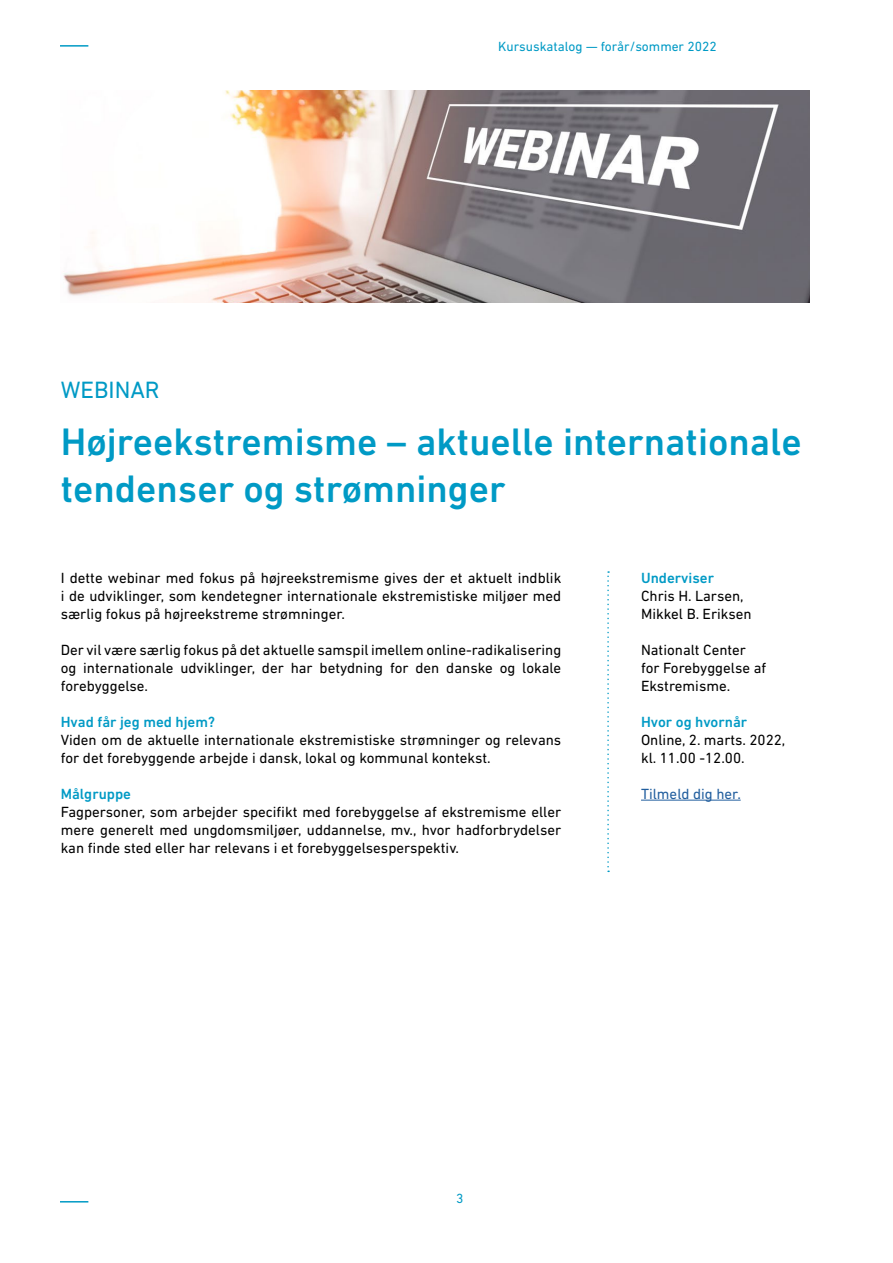
<style>
.page{position:relative;width:893px;height:1263px;background:#fff}
.page>*{position:absolute;margin:0;border:0;box-sizing:border-box;transform-origin:0 0}
.t1{font:500 39px/46.8px "DIN Next LT Pro";color:#009ac5}
.t2{font:24px "DIN Next LT Pro";color:#009ac5}
.t3{font:15px/18px "DIN Next LT Pro";color:#000}
.t4{font:500 15px "DIN Next LT Pro";color:#009ac5}
.t5{font:15px "DIN Next LT Pro";color:#215e9e}
.t6{font:13.5px "DIN Next LT Pro";color:#009ac5}
</style>
<div class="page">
<img style="left:63px;top:90px;width:746px;height:213px">
<svg style="left:607px;top:571px;width:2px;height:301px"></svg>
<hr style="left:641px;top:800px;width:100px;height:1px;background:#215e9e">
<hr style="left:60px;top:45px;width:28px;height:2px;background:#009ac5">
<svg style="left:60px;top:1201px;width:28px;height:1px"></svg>
<p class="t6" style="left:498px;top:38px;width:220px">Kursuskatalog — forår/sommer 2022</p>
<h2 class="t2" style="left:61px;top:376px;width:100px">WEBINAR</h2>
<h1 class="t1" style="left:61px;top:418px;width:743px">Højreekstremisme – aktuelle internationale tendenser og strømninger</h1>
<p class="t3" style="left:61px;top:568px;width:502px;text-align:justify">I dette webinar med fokus på højreekstremisme gives der et aktuelt indblik i de udviklinger, som kendetegner internationale ekstremistiske miljøer med særlig fokus på højreekstreme strømninger.</p>
<p class="t3" style="left:61px;top:640px;width:502px;text-align:justify">Der vil være særlig fokus på det aktuelle samspil imellem online-radikalisering og internationale udviklinger, der har betydning for den danske og lokale forebyggelse.</p>
<p class="t4" style="left:61px;top:713px;width:156px">Hvad får jeg med hjem?</p>
<p class="t3" style="left:61px;top:730px;width:502px">Viden om de aktuelle internationale ekstremistiske strømninger og relevans for det forebyggende arbejde i dansk, lokal og kommunal kontekst.</p>
<p class="t4" style="left:61px;top:785px;width:72px">Målgruppe</p>
<p class="t3" style="left:61px;top:802px;width:502px;text-align:justify">Fagpersoner, som arbejder specifikt med forebyggelse af ekstremisme eller mere generelt med ungdomsmiljøer, uddannelse, mv., hvor hadforbrydelser kan finde sted eller har relevans i et forebyggelsesperspektiv.</p>
<p class="t4" style="left:641px;top:569px;width:74px">Underviser</p>
<p class="t3" style="left:641px;top:586px;width:112px">Chris H. Larsen,<br>Mikkel B. Eriksen</p>
<p class="t3" style="left:641px;top:640px;width:127px">Nationalt Center for Forebyggelse af<br>Ekstremisme.</p>
<p class="t4" style="left:641px;top:713px;width:108px">Hvor og hvornår</p>
<p class="t3" style="left:641px;top:730px;width:146px">Online, 2. marts. 2022, kl. 11.00 -12.00.</p>
<p class="t5" style="left:641px;top:785px;width:101px">Tilmeld dig her.</p>
<p class="t6" style="left:456px;top:1190px;width:9px">3</p>
</div>
